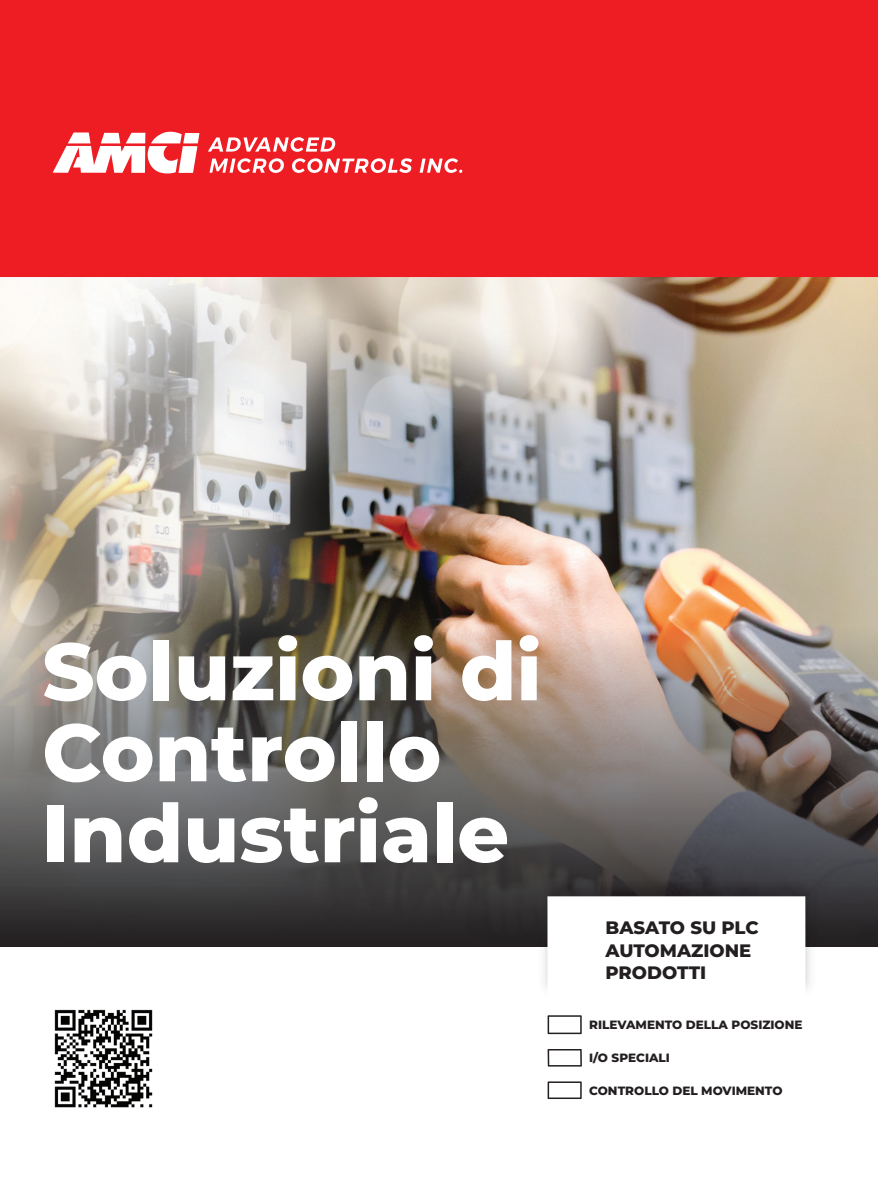
<style>
.page{position:relative;width:878px;height:1188px;background:#fff}
.page>*{position:absolute;margin:0;border:0;box-sizing:border-box;transform-origin:0 0}
.t1{font:800 81px/81px "Montserrat";color:#fff}
.t2{font:800 18px/22.5px "Montserrat";color:#231f20}
.t3{font:800 12px "Montserrat";color:#231f20}
</style>
<div class="page">
<img style="left:0;top:277px;width:878px;height:349px">
<img style="left:0;top:626px;width:309px;height:321px">
<img style="left:309px;top:626px;width:569px;height:268px">
<img style="left:309px;top:894px;width:225px;height:53px">
<img style="left:818px;top:894px;width:60px;height:53px">
<div style="left:0;top:0;width:878px;height:277px;background:#ee1d23"></div>
<img style="left:54px;top:1009px;width:99px;height:99px">
<img style="left:534px;top:872px;width:284px;height:116px">
<div style="left:547px;top:896px;width:258px;height:102px;background:#fff"></div>
<svg style="left:547px;top:1015px;width:34px;height:19px"></svg>
<svg style="left:547px;top:1049px;width:35px;height:18px"></svg>
<svg style="left:547px;top:1081px;width:34px;height:18px"></svg>
<svg style="left:208px;top:137px;width:127px;height:15px"></svg>
<svg style="left:209px;top:158px;width:75px;height:15px"></svg>
<svg style="left:292px;top:158px;width:120px;height:15px"></svg>
<svg style="left:419px;top:158px;width:43px;height:15px"></svg>
<svg style="left:0;top:0;width:199px;height:187px;background:#ef3439"></svg>
<h1 class="t1" style="left:42px;top:627px;width:501px">Soluzioni di<br>Controllo<br>Industriale</h1>
<h2 class="t2" style="left:605px;top:916px;width:155px">BASATO SU PLC<br>AUTOMAZIONE<br>PRODOTTI</h2>
<p class="t3" style="left:589px;top:1016px;width:215px">RILEVAMENTO DELLA POSIZIONE</p>
<p class="t3" style="left:589px;top:1049px;width:82px">I/O SPECIALI</p>
<p class="t3" style="left:589px;top:1082px;width:195px">CONTROLLO DEL MOVIMENTO</p>
</div>
